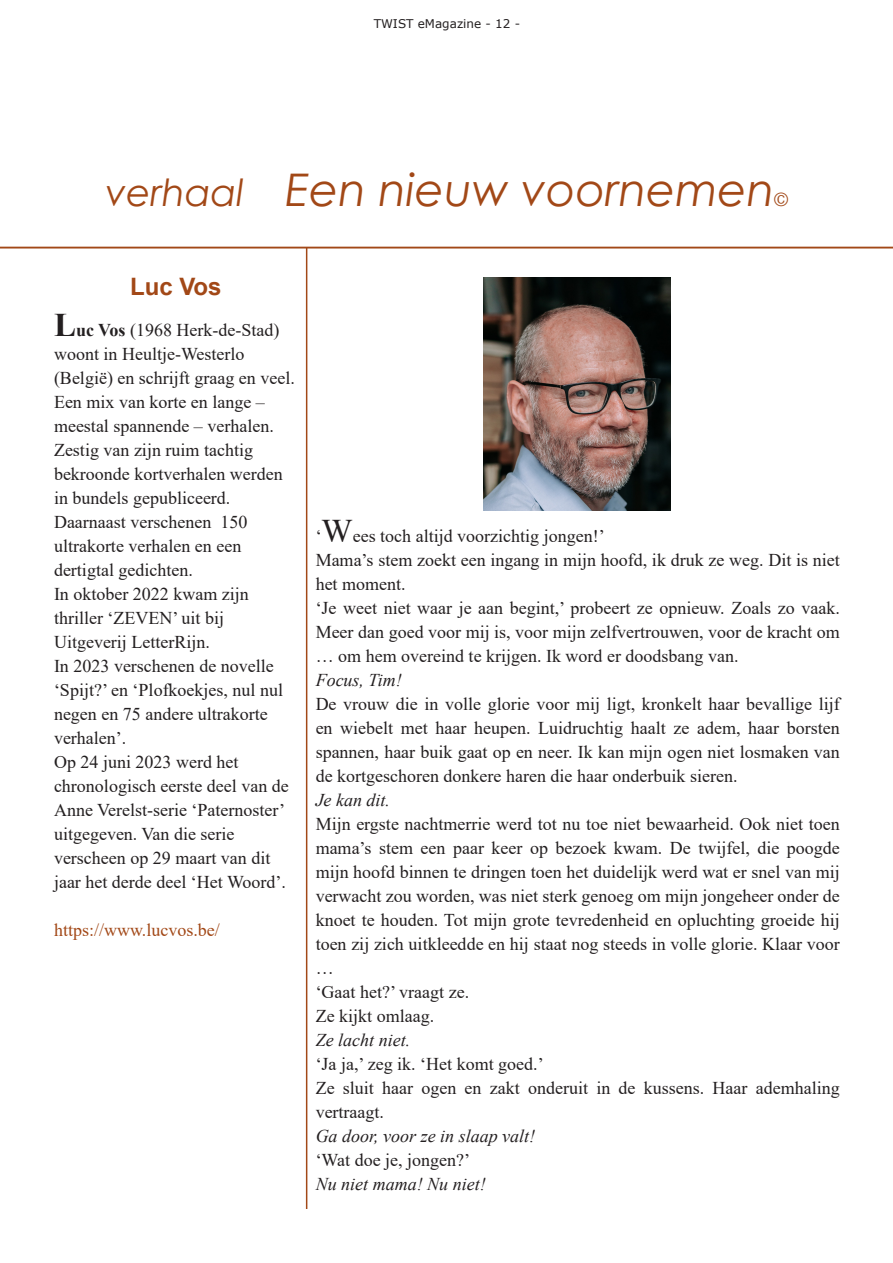
<style>
.page{position:relative;width:893px;height:1263px;background:#fff}
.page>*{position:absolute;margin:0;border:0;box-sizing:border-box;transform-origin:0 0}
.broodtekst{font:italic 45px "Century Gothic";color:#a24817}
.illustratie{font:700 24px "Arial";color:#a24817}
.broodtekst-2{font:18px/24px "Times New Roman";color:#231f20}
.broodtekst-3{font:italic 18px "Times New Roman";color:#231f20}
.broodtekst-4{font:18px "Times New Roman";color:#a24817}
.broodtekst-5{font:italic 18px "Century Gothic";color:#a24817}
.t1{font:12px "Verdana";color:#231f20}
.s1{font-size:37.5px}
.s2{font-weight:700;font-size:33px}
.s3{font-weight:700}
.s4{font-size:33px}
</style>
<div class="page">
<hr style="left:0;top:247px;width:893px;height:1px;background:#a24817">
<hr style="left:306px;top:247px;width:1px;height:962px;background:#a24817">
<img style="left:484px;top:277px;width:187px;height:233px">
<p class="t1" style="left:374px;top:16px;width:148px">TWIST eMagazine - 12 -</p>
<p class="broodtekst" style="left:106px;top:159px;width:670px"><span class="s1">verhaal</span> Een nieuw voornemen</p>
<p class="broodtekst-5" style="left:775px;top:187px;width:15px">©</p>
<p class="illustratie" style="left:130px;top:269px;width:93px">Luc Vos</p>
<p class="broodtekst-2" style="left:54px;top:318px;width:242px"><span class="s2">L</span><span class="s3">uc Vos</span> (1968 Herk-de-Stad) woont in Heultje-Westerlo (België) en schrijft graag en veel.<br>Een mix van korte en lange – meestal spannende – verhalen.</p>
<p class="broodtekst-2" style="left:54px;top:438px;width:230px">Zestig van zijn ruim tachtig bekroonde kortverhalen werden in bundels gepubliceerd.<br>Daarnaast verschenen 150 ultrakorte verhalen en een dertigtal gedichten.</p>
<p class="broodtekst-2" style="left:54px;top:582px;width:196px">In oktober 2022 kwam zijn thriller ‘ZEVEN’ uit bij<br>Uitgeverij LetterRijn.</p>
<p class="broodtekst-2" style="left:54px;top:654px;width:231px">In 2023 verschenen de novelle ‘Spijt?’ en ‘Plofkoekjes, nul nul negen en 75 andere ultrakorte verhalen’.</p>
<p class="broodtekst-2" style="left:54px;top:750px;width:236px">Op 24 juni 2023 werd het chronologisch eerste deel van de<br>Anne Verelst-serie ‘Paternoster’ uitgegeven. Van die serie verscheen op 29 maart van dit jaar het derde deel ‘Het Woord’.</p>
<p class="broodtekst-4" style="left:54px;top:918px;width:167px">https://www.lucvos.be/</p>
<p class="broodtekst-2" style="left:316px;top:523px;width:291px">‘<span class="s4">W</span>ees toch altijd voorzichtig jongen!’</p>
<p class="broodtekst-2" style="left:316px;top:547px;width:526px">Mama’s stem zoekt een ingang in mijn hoofd, ik druk ze weg. Dit is niet het moment.</p>
<p class="broodtekst-2" style="left:316px;top:595px;width:526px;text-align:justify">‘Je weet niet waar je aan begint,’ probeert ze opnieuw. Zoals zo vaak.<br>Meer dan goed voor mij is, voor mijn zelfvertrouwen, voor de kracht om … om hem overeind te krijgen. Ik word er doodsbang van.</p>
<p class="broodtekst-3" style="left:316px;top:667px;width:88px">Focus, Tim!</p>
<p class="broodtekst-2" style="left:316px;top:691px;width:526px;text-align:justify">De vrouw die in volle glorie voor mij ligt, kronkelt haar bevallige lijf en wiebelt met haar heupen. Luidruchtig haalt ze adem, haar borsten spannen, haar buik gaat op en neer. Ik kan mijn ogen niet losmaken van de kortgeschoren donkere haren die haar onderbuik sieren.</p>
<p class="broodtekst-3" style="left:316px;top:787px;width:76px">Je kan dit.</p>
<p class="broodtekst-2" style="left:316px;top:811px;width:526px;text-align:justify">Mijn ergste nachtmerrie werd tot nu toe niet bewaarheid. Ook niet toen mama’s stem een paar keer op bezoek kwam. De twijfel, die poogde mijn hoofd binnen te dringen toen het duidelijk werd wat er snel van mij verwacht zou worden, was niet sterk genoeg om mijn jongeheer onder de knoet te houden. Tot mijn grote tevredenheid en opluchting groeide hij toen zij zich uitkleedde en hij staat nog steeds in volle glorie. Klaar voor …</p>
<p class="broodtekst-2" style="left:316px;top:979px;width:155px">‘Gaat het?’ vraagt ze.</p>
<p class="broodtekst-2" style="left:316px;top:1003px;width:120px">Ze kijkt omlaag.</p>
<p class="broodtekst-3" style="left:316px;top:1027px;width:96px">Ze lacht niet.</p>
<p class="broodtekst-2" style="left:316px;top:1051px;width:230px">‘Ja ja,’ zeg ik. ‘Het komt goed.’</p>
<p class="broodtekst-2" style="left:316px;top:1075px;width:526px">Ze sluit haar ogen en zakt onderuit in de kussens. Haar ademhaling vertraagt.</p>
<p class="broodtekst-3" style="left:316px;top:1123px;width:221px">Ga door, voor ze in slaap valt!</p>
<p class="broodtekst-2" style="left:316px;top:1147px;width:156px">‘Wat doe je, jongen?’</p>
<p class="broodtekst-3" style="left:316px;top:1171px;width:171px">Nu niet mama! Nu niet!</p>
</div>
